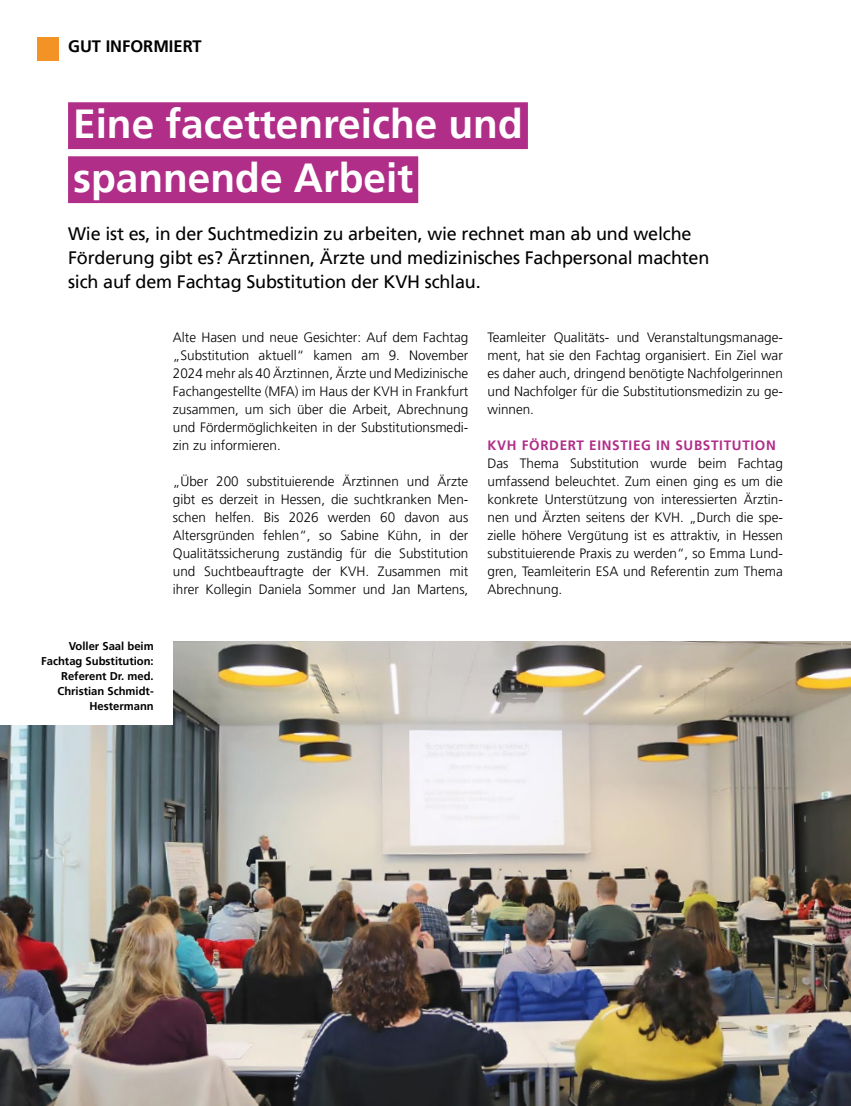
<style>
.page{position:relative;width:851px;height:1106px;background:#fff}
.page>*{position:absolute;margin:0;border:0;box-sizing:border-box;transform-origin:0 0}
.t1{font:700 40.5px/54px "Frutiger LT Pro";color:#fff}
.t2{font:18px/24px "Frutiger LT Pro";letter-spacing:-.01em;color:#000}
.t3{font:700 16.5px "Frutiger LT Pro";color:#000}
.t4{font:300 13.5px/18px "Frutiger LT Pro";color:#000;text-align:justify}
.t5{font:700 13.5px "Frutiger LT Pro";letter-spacing:.05em;color:#b02d88}
.t6{font:700 11.25px/15px "Frutiger LT Pro";color:#000;text-align:right}
</style>
<div class="page">
<div style="left:68px;top:102px;width:460px;height:47px;background:#b02d88"></div>
<div style="left:68px;top:156px;width:350px;height:47px;background:#b02d88"></div>
<div style="left:37px;top:37px;width:21px;height:24px;background:#f39325"></div>
<img style="left:0;top:641px;width:850px;height:465px">
<div style="left:0;top:626px;width:173px;height:99px;background:#fff"></div>
<p class="t3" style="left:68px;top:36px;width:135px">GUT INFORMIERT</p>
<h1 class="t1" style="left:73px;top:97px;width:451px">Eine facettenreiche und spannende Arbeit</h1>
<h2 class="t2" style="left:68px;top:222px;width:642px">Wie ist es, in der Suchtmedizin zu arbeiten, wie rechnet man ab und welche<br>Förderung gibt es? Ärztinnen, Ärzte und medizinisches Fachpersonal machten sich auf dem Fachtag Substitution der KVH schlau.</h2>
<p class="t6" style="left:41px;top:638px;width:114px">Voller Saal beim<br>Fachtag Substitution:<br>Referent Dr. med.<br>Christian Schmidt-<br>Hestermann</p>
<p class="t4" style="left:173px;top:328px;width:297px">Alte Hasen und neue Gesichter: Auf dem Fachtag „Substitution aktuell“ kamen am 9. November 2024 mehr als 40 Ärztinnen, Ärzte und Medizinische Fachangestellte (MFA) im Haus der KVH in Frankfurt zusammen, um sich über die Arbeit, Abrechnung und Fördermöglichkeiten in der Substitutionsmedi&shy;zin zu informieren.</p>
<p class="t4" style="left:173px;top:472px;width:297px">„Über 200 substituierende Ärztinnen und Ärzte gibt es derzeit in Hessen, die suchtkranken Men&shy;schen helfen. Bis 2026 werden 60 davon aus Altersgründen fehlen“, so Sabine Kühn, in der Qualitätssicherung zuständig für die Substitution und Suchtbeauftragte der KVH. Zusammen mit ihrer Kollegin Daniela Sommer und Jan Martens,</p>
<p class="t4" style="left:487px;top:328px;width:297px">Teamleiter Qualitäts- und Veranstaltungsmanage&shy;ment, hat sie den Fachtag organisiert. Ein Ziel war es daher auch, dringend benötigte Nachfolgerinnen und Nachfolger für die Substitutionsmedizin zu ge&shy;winnen.</p>
<p class="t5" style="left:487px;top:437px;width:290px">KVH FÖRDERT EINSTIEG IN SUBSTITUTION</p>
<p class="t4" style="left:487px;top:454px;width:297px">Das Thema Substitution wurde beim Fachtag umfassend beleuchtet. Zum einen ging es um die konkrete Unterstützung von interessierten Ärztin&shy;nen und Ärzten seitens der KVH. „Durch die spe&shy;zielle höhere Vergütung ist es attraktiv, in Hessen substituierende Praxis zu werden“, so Emma Lund&shy;gren, Teamleiterin ESA und Referentin zum Thema Abrechnung.</p>
</div>
